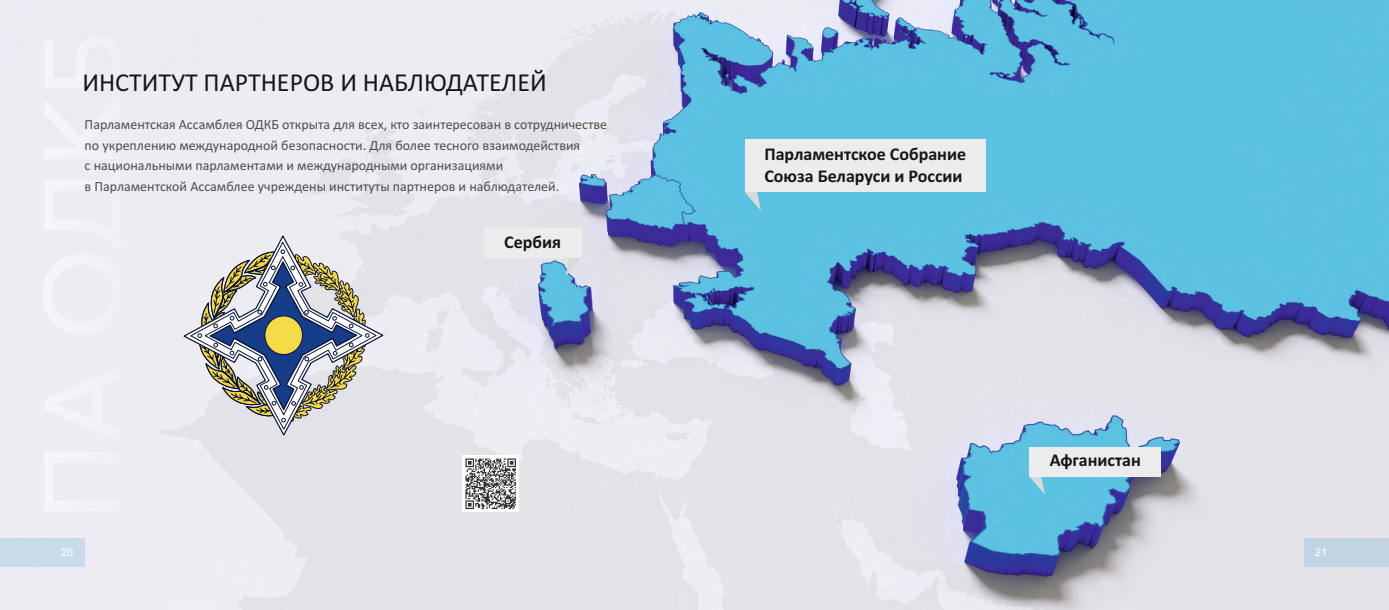
<style>
.page{position:relative;width:1389px;height:610px;background:#fff}
.page>*{position:absolute;margin:0;border:0;box-sizing:border-box;transform-origin:0 0}
.t1{font:26px "Calibri";color:#151616}
.t2{font:700 18px/22px "Calibri";color:#151616}
.t3{font:14px/20.5px "Calibri";color:#4e4e4d}
.t4{font:11px "Arial";color:#fff}
</style>
<div class="page">
<img style="left:0;top:0;width:1389px;height:609px">
<svg style="left:565px;top:258px;width:16px;height:18px"></svg>
<div style="left:484px;top:228px;width:97px;height:30px;background:#ececec"></div>
<svg style="left:745px;top:192px;width:16px;height:19px"></svg>
<div style="left:745px;top:139px;width:240px;height:53px;background:#ececec"></div>
<svg style="left:1029px;top:476px;width:16px;height:18px"></svg>
<div style="left:1029px;top:447px;width:132px;height:29px;background:#ececec"></div>
<div style="left:462px;top:455px;width:57px;height:57px;background:#fff"></div>
<svg style="left:465px;top:458px;width:51px;height:51px"></svg>
<svg style="left:182px;top:233px;width:203px;height:203px;background:#e6e5eb"></svg>
<svg style="left:186px;top:240px;width:191px;height:191px;background:#b1b4ba"></svg>
<div style="left:264px;top:315px;width:39px;height:40px;background:#f6da48;border:1px solid #09143d;border-radius:50%"></div>
<div style="left:1304px;top:538px;width:85px;height:28px;background:#c2d3e4"></div>
<div style="left:0;top:538px;width:85px;height:28px;background:#c9daeb"></div>
<h1 class="t1" style="left:82px;top:71px;width:466px">ИНСТИТУТ ПАРТНЕРОВ И НАБЛЮДАТЕЛЕЙ</h1>
<p class="t3" style="left:85px;top:115px;width:524px">Парламентская Ассамблея ОДКБ открыта для всех, кто заинтересован в сотрудничестве по укреплению международной безопасности. Для более тесного взаимодействия<br>с национальными парламентами и международными организациями<br>в Парламентской Ассамблее учреждены институты партнеров и наблюдателей.</p>
<p class="t2" style="left:504px;top:232px;width:58px">Сербия</p>
<p class="t2" style="left:764px;top:144px;width:203px">Парламентское Собрание<br>Союза Беларуси и России</p>
<p class="t2" style="left:1050px;top:450px;width:93px">Афганистан</p>
<p class="t4" style="left:61px;top:548px;width:14px">20</p>
<p class="t4" style="left:1315px;top:548px;width:14px">21</p>
</div>
